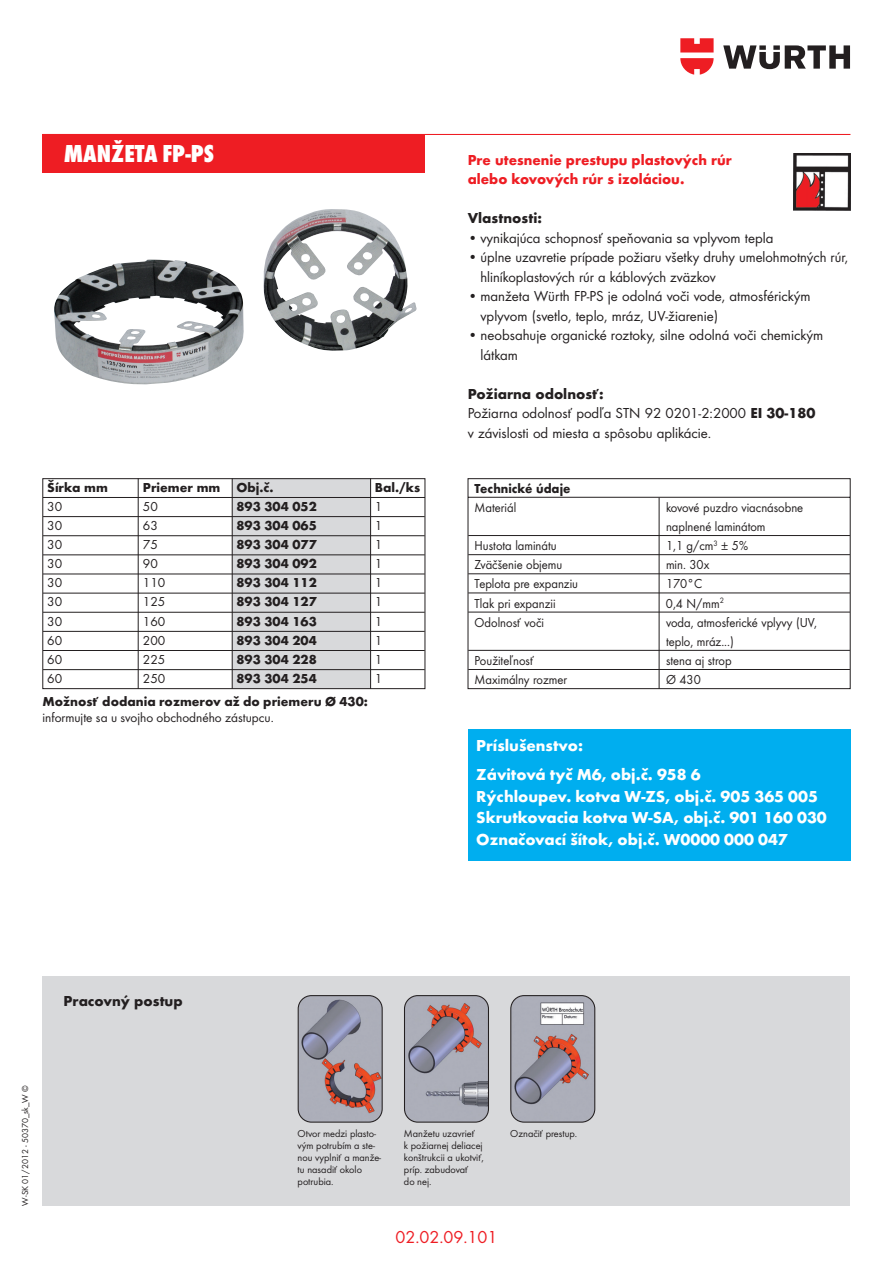
<style>
.page{position:relative;width:893px;height:1263px;background:#fff}
.page>*{position:absolute;margin:0;border:0;box-sizing:border-box;transform-origin:0 0}
.t1{font:800 condensed 25.5px "Wuerth";color:#fff}
.t2{font:18px "Wuerth";color:#ee1d23}
.t3{font:700 16.5px/21.8px "Wuerth";color:#fff}
.t4{font:15px/19.5px "Wuerth";color:#231f20}
.t5{font:700 15px/19.5px "Wuerth";color:#ee1d23}
.t6{font:700 15px "Wuerth";color:#231f20}
.t7{font:13.5px/19.2px "Wuerth";color:#231f20;scale:.95 1}
.t8{font:700 13.5px "Wuerth";color:#231f20}
.t9{font:13.5px "Wuerth";color:#231f20}
.t10{font:700 13.5px "Wuerth";color:#231f20;scale:.95 1}
.t11{font:10.5px/12px "Wuerth";color:#231f20}
.t12{font:9px "Wuerth";color:#231f20}
.s1{font-weight:700}
</style>
<div class="page">
<svg style="left:723px;top:45px;width:127px;height:24px"></svg>
<svg style="left:680px;top:38px;width:34px;height:37px"></svg>
<hr style="left:43px;top:134px;width:807px;height:1px;background:#ee1d23">
<div style="left:43px;top:134px;width:382px;height:38px;background:#ee1d23"></div>
<div style="left:43px;top:976px;width:807px;height:229px;background:#d8d9db"></div>
<img style="left:54px;top:209px;width:363px;height:176px">
<svg style="left:42px;top:478px;width:383px;height:211px"></svg>
<hr style="left:43px;top:516px;width:382px;height:1px;background:#231f20">
<hr style="left:43px;top:535px;width:382px;height:1px;background:#231f20">
<hr style="left:43px;top:555px;width:382px;height:1px;background:#231f20">
<hr style="left:43px;top:574px;width:382px;height:1px;background:#231f20">
<hr style="left:43px;top:593px;width:382px;height:1px;background:#231f20">
<hr style="left:43px;top:612px;width:382px;height:1px;background:#231f20">
<hr style="left:43px;top:631px;width:382px;height:1px;background:#231f20">
<hr style="left:43px;top:650px;width:382px;height:1px;background:#231f20">
<hr style="left:43px;top:669px;width:382px;height:1px;background:#231f20">
<hr style="left:232px;top:478px;width:1px;height:211px;background:#231f20">
<hr style="left:138px;top:478px;width:1px;height:211px;background:#231f20">
<hr style="left:370px;top:478px;width:1px;height:211px;background:#231f20">
<svg style="left:298px;top:995px;width:85px;height:128px;background:#9f959e"></svg>
<svg style="left:404px;top:995px;width:85px;height:128px;background:#a097a1"></svg>
<svg style="left:510px;top:995px;width:85px;height:128px;background:#a69ea6"></svg>
<img style="left:793px;top:153px;width:57px;height:57px">
<svg style="left:467px;top:478px;width:384px;height:211px"></svg>
<hr style="left:468px;top:535px;width:382px;height:1px;background:#231f20">
<hr style="left:468px;top:554px;width:382px;height:1px;background:#231f20">
<hr style="left:468px;top:573px;width:382px;height:1px;background:#231f20">
<hr style="left:468px;top:593px;width:382px;height:1px;background:#231f20">
<hr style="left:468px;top:612px;width:382px;height:1px;background:#231f20">
<hr style="left:468px;top:650px;width:382px;height:1px;background:#231f20">
<hr style="left:468px;top:669px;width:382px;height:1px;background:#231f20">
<hr style="left:659px;top:497px;width:1px;height:192px;background:#231f20">
<div style="left:468px;top:729px;width:382px;height:132px;background:#00aeef"></div>
<h1 class="t1" style="left:64px;top:138px;width:152px">MANŽETA FP-PS</h1>
<p class="t8" style="left:47px;top:479px;width:62px">Šírka mm</p>
<p class="t8" style="left:143px;top:479px;width:132px">Priemer mm Obj.č.</p>
<p class="t8" style="left:375px;top:479px;width:47px">Bal./ks</p>
<p class="t9" style="left:47px;top:501px;width:16px">30</p>
<p class="t9" style="left:143px;top:501px;width:16px">50</p>
<p class="t8" style="left:237px;top:498px;width:82px">893 304 052</p>
<p class="t9" style="left:375px;top:501px;width:9px">1</p>
<p class="t9" style="left:47px;top:520px;width:16px">30</p>
<p class="t9" style="left:143px;top:520px;width:16px">63</p>
<p class="t8" style="left:237px;top:517px;width:82px">893 304 065</p>
<p class="t9" style="left:375px;top:520px;width:9px">1</p>
<p class="t9" style="left:47px;top:539px;width:16px">30</p>
<p class="t9" style="left:143px;top:539px;width:16px">75</p>
<p class="t8" style="left:237px;top:536px;width:82px">893 304 077</p>
<p class="t9" style="left:375px;top:539px;width:9px">1</p>
<p class="t9" style="left:47px;top:558px;width:16px">30</p>
<p class="t9" style="left:143px;top:558px;width:16px">90</p>
<p class="t8" style="left:237px;top:556px;width:82px">893 304 092</p>
<p class="t9" style="left:375px;top:558px;width:9px">1</p>
<p class="t9" style="left:47px;top:577px;width:16px">30</p>
<p class="t9" style="left:143px;top:577px;width:24px">110</p>
<p class="t8" style="left:237px;top:575px;width:82px">893 304 112</p>
<p class="t9" style="left:375px;top:577px;width:9px">1</p>
<p class="t9" style="left:47px;top:597px;width:16px">30</p>
<p class="t9" style="left:143px;top:597px;width:24px">125</p>
<p class="t8" style="left:237px;top:594px;width:82px">893 304 127</p>
<p class="t9" style="left:375px;top:597px;width:9px">1</p>
<p class="t9" style="left:47px;top:616px;width:16px">30</p>
<p class="t9" style="left:143px;top:616px;width:24px">160</p>
<p class="t8" style="left:237px;top:613px;width:82px">893 304 163</p>
<p class="t9" style="left:375px;top:616px;width:9px">1</p>
<p class="t9" style="left:47px;top:635px;width:16px">60</p>
<p class="t9" style="left:143px;top:635px;width:24px">200</p>
<p class="t8" style="left:237px;top:632px;width:82px">893 304 204</p>
<p class="t9" style="left:375px;top:635px;width:9px">1</p>
<p class="t9" style="left:47px;top:654px;width:16px">60</p>
<p class="t9" style="left:143px;top:654px;width:24px">225</p>
<p class="t8" style="left:237px;top:651px;width:82px">893 304 228</p>
<p class="t9" style="left:375px;top:654px;width:9px">1</p>
<p class="t9" style="left:47px;top:673px;width:16px">60</p>
<p class="t9" style="left:143px;top:673px;width:24px">250</p>
<p class="t8" style="left:237px;top:670px;width:82px">893 304 254</p>
<p class="t9" style="left:375px;top:673px;width:9px">1</p>
<p class="t8" style="left:43px;top:693px;width:327px">Možnosť dodania rozmerov až do priemeru Ø 430:</p>
<p class="t9" style="left:43px;top:712px;width:233px">informujte sa u svojho obchodného zástupcu.</p>
<p class="t5" style="left:468px;top:150px;width:266px">Pre utesnenie prestupu plastových rúr alebo kovových rúr s izoláciou.</p>
<p class="t6" style="left:468px;top:209px;width:76px">Vlastnosti:</p>
<p class="t4" style="left:468px;top:229px;width:307px">• vynikajúca schopnosť speňovania sa vplyvom tepla</p>
<p class="t4" style="left:480px;top:249px;width:369px;text-indent:-13px">• úplne uzavretie prípade požiaru všetky druhy umelohmotných rúr, hliníkoplastových rúr a káblových zväzkov</p>
<p class="t4" style="left:480px;top:288px;width:332px;text-indent:-13px">• manžeta Würth FP-PS je odolná voči vode, atmosférickým vplyvom (svetlo, teplo, mráz, UV-žiarenie)</p>
<p class="t4" style="left:480px;top:327px;width:344px;text-indent:-13px">• neobsahuje organické roztoky, silne odolná voči chemickým látkam</p>
<p class="t4" style="left:468px;top:385px;width:349px"><span class="s1">Požiarna odolnosť:<br></span>Požiarna odolnosť podľa STN 92 0201-2:2000 <span class="s1">EI 30-180 </span>v závislosti od miesta a spôsobu aplikácie.</p>
<p class="t10" style="left:475px;top:480px;width:102px">Technické údaje</p>
<p class="t7" style="left:475px;top:499px;width:45px">Materiál</p>
<p class="t7" style="left:666px;top:499px;width:146px">kovové puzdro viacnásobne naplnené laminátom</p>
<p class="t7" style="left:475px;top:537px;width:88px">Hustota laminátu</p>
<p class="t7" style="left:666px;top:537px;width:88px">1,1 g/cm<sup>3</sup> ± 5%</p>
<p class="t7" style="left:475px;top:556px;width:94px">Zväčšenie objemu</p>
<p class="t7" style="left:666px;top:556px;width:47px">min. 30x</p>
<p class="t7" style="left:475px;top:575px;width:110px">Teplota pre expanziu</p>
<p class="t7" style="left:666px;top:575px;width:40px">170°C</p>
<p class="t7" style="left:475px;top:595px;width:87px">Tlak pri expanzii</p>
<p class="t7" style="left:666px;top:595px;width:63px">0,4 N/mm<sup>2</sup></p>
<p class="t7" style="left:475px;top:614px;width:75px">Odolnosť voči</p>
<p class="t7" style="left:666px;top:614px;width:160px">voda, atmosferické vplyvy (UV, teplo, mráz...)</p>
<p class="t7" style="left:475px;top:652px;width:64px">Použiteľnosť</p>
<p class="t7" style="left:666px;top:652px;width:71px">stena aj strop</p>
<p class="t7" style="left:475px;top:671px;width:99px">Maximálny rozmer</p>
<p class="t7" style="left:666px;top:671px;width:38px">Ø 430</p>
<p class="t3" style="left:476px;top:730px;width:226px;line-height:29.2px">Príslušenstvo:<br>Závitová tyč M6, obj.č. 958 6</p>
<p class="t3" style="left:476px;top:785px;width:352px">Rýchloupev. kotva W-ZS, obj.č. 905 365 005<br>Skrutkovacia kotva W-SA, obj.č. 901 160 030<br>Označovací šítok, obj.č. W0000 000 047</p>
<p class="t12" style="left:22px;top:1205px;width:122px;rotate:-90deg">W-SK 01/2012 - 50370_sk_W ©</p>
<p class="t6" style="left:64px;top:991px;width:121px">Pracovný postup</p>
<p class="t11" style="left:298px;top:1128px;width:85px">Otvor medzi plasto&shy;vým potrubím a ste&shy;nou vyplniť a manže&shy;tu nasadiť okolo potrubia.</p>
<p class="t11" style="left:404px;top:1128px;width:81px">Manžetu uzavrieť<br>k požiarnej deliacej konštrukcii a ukotviť, príp. zabudovať<br>do nej.</p>
<p class="t11" style="left:510px;top:1128px;width:69px">Označiť prestup.</p>
<p class="t2" style="left:396px;top:1229px;width:103px">02.02.09.101</p>
</div>
